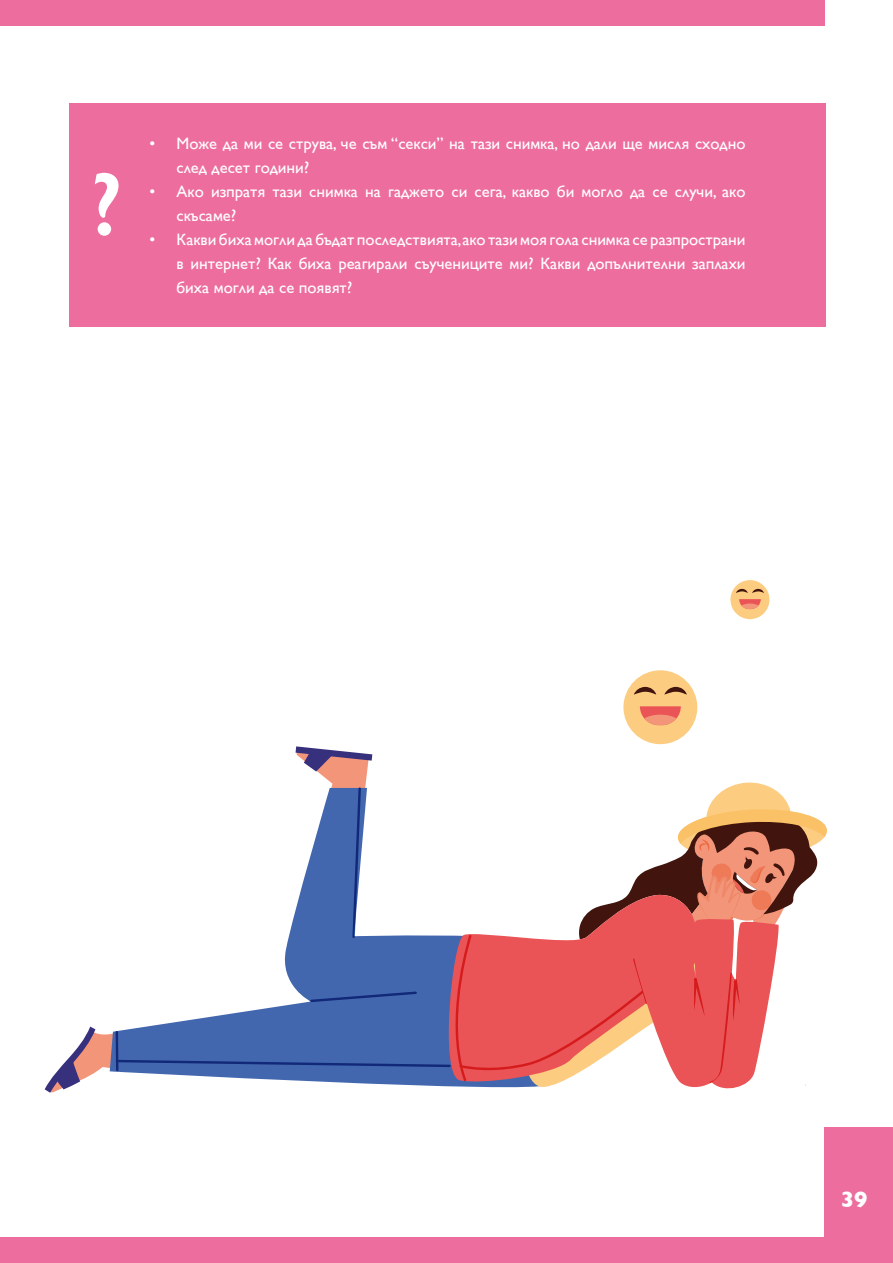
<style>
.page{position:relative;width:893px;height:1263px;background:#fff}
.page>*{position:absolute;margin:0;border:0;box-sizing:border-box;transform-origin:0 0}
.t1{font:600 90px "Gill Sans";color:#fff}
.t2{font:700 22.5px "Gill Sans";color:#fff}
.t3{font:16.5px/24px "Gill Sans";color:#fff}
</style>
<div class="page">
<div style="left:825px;top:1127px;width:68px;height:136px;background:#ed6e9e"></div>
<div style="left:0;top:1237px;width:893px;height:26px;background:#ed6e9e"></div>
<div style="left:0;top:0;width:825px;height:26px;background:#ed6e9e"></div>
<div style="left:69px;top:103px;width:757px;height:223px;background:#ed6e9e"></div>
<div style="left:623px;top:670px;width:74px;height:74px;background:#fccc81;border-radius:50%"></div>
<svg style="left:640px;top:706px;width:41px;height:19px"></svg>
<svg style="left:664px;top:687px;width:23px;height:8px"></svg>
<svg style="left:634px;top:687px;width:22px;height:8px"></svg>
<div style="left:730px;top:580px;width:39px;height:39px;background:#fccc81;border-radius:50%"></div>
<svg style="left:739px;top:599px;width:22px;height:10px"></svg>
<svg style="left:736px;top:589px;width:28px;height:4px"></svg>
<svg style="left:45px;top:746px;width:782px;height:347px"></svg>
<h1 class="t1" style="left:90px;top:150px;width:34px">?</h1>
<p class="t3" style="left:177px;top:131px;width:570px;text-indent:-27px">• Може да ми се струва, че съм “секси” на тази снимка, но дали ще мисля сходно след десет години?</p>
<p class="t3" style="left:177px;top:179px;width:570px;text-indent:-27px">• Ако изпратя тази снимка на гаджето си сега, какво би могло да се случи, ако скъсаме?</p>
<p class="t3" style="left:177px;top:227px;width:571px;text-align:justify;text-indent:-27px">• Какви биха могли да бъдат последствията,ако тази моя гола снимка се разпространи в интернет? Как биха реагирали съучениците ми? Какви допълнителни заплахи биха могли да се появят?</p>
<h2 class="t2" style="left:841px;top:1182px;width:28px">39</h2>
</div>
